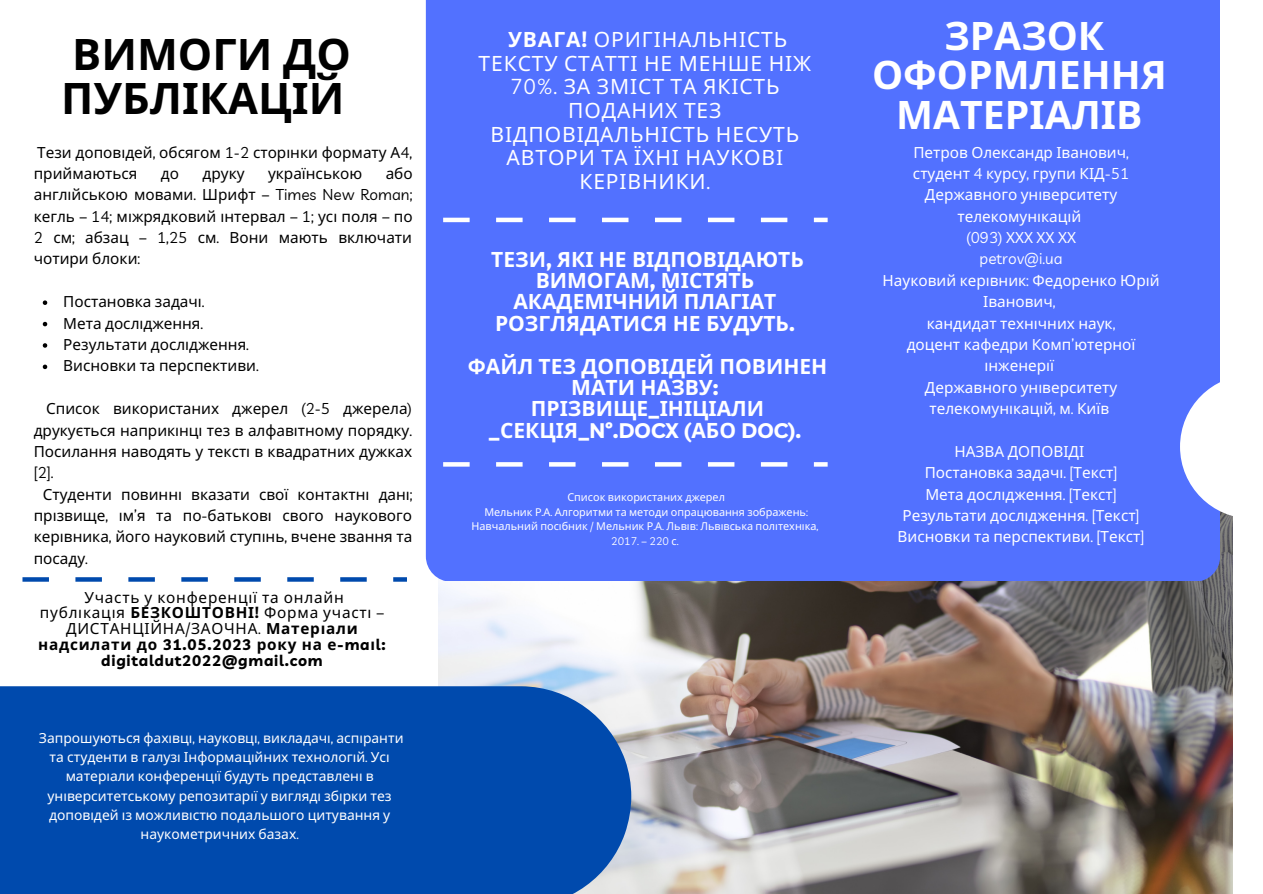
<style>
.page{position:relative;width:1263px;height:894px;background:#fff}
.page>*{position:absolute;margin:0;border:0;box-sizing:border-box;transform-origin:0 0}
.t1{font:700 43.35px/43.8px "Noto Sans";color:#000}
.t2{font:700 39.15px/39.3px "Noto Sans";color:#fff;text-align:center}
.t3{font:700 21px/21.3px "Noto Sans";color:#fff;text-align:center}
.t4{font:21px/23.5px "Noto Sans";letter-spacing:.04em;color:#fff;text-align:center}
.t5{font:15.3px/21.3px "Noto Sans";color:#000;text-align:justify}
.t6{font:15.3px/21.3px "Noto Sans";color:#fff;text-align:center}
.t7{font:15.3px/15.8px "Noto Sans";letter-spacing:.05em;color:#000;text-align:center}
.t8{font:15.3px "Livvic";color:#fff}
.t9{font:13.8px/19px "Noto Sans";color:#fff;text-align:center}
.t10{font:10.8px/14.4px "Noto Sans";color:#fff;text-align:center}
.s1{font-weight:700}
.s2{font-family:"Livvic";font-weight:700}
.s3{font-family:"Livvic"}
</style>
<div class="page">
<img style="left:439px;top:518px;width:794px;height:375px">
<div style="left:0;top:686px;width:631px;height:207px;background:#004aad"></div>
<div style="left:426px;top:0;width:794px;height:580px;background:#5271ff"></div>
<svg style="left:1180px;top:374px;width:53px;height:144px"></svg>
<svg style="left:22px;top:577px;width:385px;height:4px"></svg>
<svg style="left:425px;top:217px;width:403px;height:5px"></svg>
<svg style="left:43px;top:300px;width:4px;height:5px"></svg>
<svg style="left:43px;top:322px;width:4px;height:4px"></svg>
<svg style="left:43px;top:343px;width:4px;height:4px"></svg>
<svg style="left:43px;top:364px;width:4px;height:5px"></svg>
<svg style="left:425px;top:462px;width:403px;height:4px"></svg>
<p class="t1" style="left:61px;top:31px;width:291px">ВИМОГИ ДО<br>ПУБЛІКАЦІЙ</p>
<p class="t4" style="left:479px;top:27px;width:334px"><span class="s1">УВАГА</span><span class="s2">!</span> ОРИГІНАЛЬНІСТЬ<br>ТЕКСТУ СТАТТІ НЕ МЕНШЕ НІЖ<br><span class="s3">70%.</span> ЗА ЗМІСТ ТА ЯКІСТЬ<br>ПОДАНИХ ТЕЗ<br>ВІДПОВІДАЛЬНІСТЬ НЕСУТЬ<br>АВТОРИ ТА ЇХНІ НАУКОВІ<br>КЕРІВНИКИ<span class="s3">.</span></p>
<p class="t5" style="left:34px;top:141px;width:380px">Тези доповідей<span class="s3">,</span> обсягом <span class="s3">1-2</span> сторі нки формату А<span class="s3">4, </span>приймаються</p>
<p class="t5" style="left:34px;top:162px;width:381px;text-indent:352px">або англі йською мовами<span class="s3">.</span> Шрифт <span class="s3">– Times New Roman; </span>кегль <span class="s3">– 14;</span> міжрядковий і нтервал <span class="s3">– 1;</span> усі поля <span class="s3">–</span> по <span class="s3">2</span> см<span class="s3">;</span> абзац <span class="s3">– 1,25</span> см<span class="s3">.</span> Вони мають включати чотири блоки<span class="s3">:</span></p>
<p class="t5" style="left:161px;top:162px;width:20px">до</p>
<p class="t5" style="left:203px;top:162px;width:44px">друку</p>
<p class="t5" style="left:268px;top:162px;width:96px">українською</p>
<p class="t3" style="left:491px;top:248px;width:314px">ТЕЗИ<span class="s3">,</span> ЯКІ НЕ ВІДПОВІДАЮТЬ<br>ВИМОГАМ<span class="s3">,</span> МІСТЯТЬ<br>АКАДЕМІЧНИЙ ПЛАГІАТ<br>РОЗГЛЯДАТИСЯ НЕ БУДУТЬ<span class="s3">.</span></p>
<p class="t3" style="left:468px;top:355px;width:361px">ФАЙЛ ТЕЗ ДОПОВІДЕЙ ПОВИНЕН<br>МАТИ НАЗВУ<span class="s3">:</span></p>
<p class="t3" style="left:489px;top:397px;width:314px">ПРІЗВИЩЕ<span class="s3">_</span>ІНІЦІАЛИ <span class="s3">_</span>СЕКЦІЯ<span class="s3">_№.DOCX (</span>АБО <span class="s3">DOC).</span></p>
<p class="t5" style="left:63px;top:290px;width:143px">Постановка задачі<span class="s3">.</span></p>
<p class="t5" style="left:63px;top:312px;width:141px">Мета дослідження<span class="s3">.</span></p>
<p class="t5" style="left:63px;top:333px;width:187px">Результати дослідження<span class="s3">.</span></p>
<p class="t5" style="left:63px;top:354px;width:197px">Висновки та перспективи<span class="s3">.</span></p>
<p class="t5" style="left:34px;top:397px;width:380px;text-indent:12px">Список використаних джерел <span class="s3">(2-5</span> джерела<span class="s3">) </span>друкується наприкі нці тез в алфавітному порядку<span class="s3">.<br></span>Посилання наводять у тексті в квадратних дужках <span class="s3">[2].</span></p>
<p class="t5" style="left:34px;top:483px;width:380px;text-indent:9px">Студенти повинні вказати свої контактні дані<span class="s3">; </span>прізвище<span class="s3">,</span> і м<span class="s3">’</span>я та по<span class="s3">-</span>батькові свого наукового кері вника<span class="s3">,</span> його науковий ступі нь<span class="s3">,</span> вчене звання та посаду<span class="s3">.</span></p>
<p class="t10" style="left:567px;top:489px;width:159px">Список використаних джерел</p>
<p class="t10" style="left:471px;top:504px;width:348px">Мельник Р<span class="s3">.</span>А<span class="s3">.</span> Алгоритми та методи опрацювання зображень<span class="s3">:<br></span>Навчальний посібник <span class="s3">/</span> Мельник Р<span class="s3">.</span>А<span class="s3">.</span> Львів<span class="s3">:</span> Львівська політехні ка<span class="s3">,<br>2017. – 220</span> с<span class="s3">.</span></p>
<p class="t7" style="left:38px;top:588px;width:349px">Участь у конференції та онлайн<br>публі кація <span class="s1">БЕЗКОШТОВНІ</span><span class="s2">!</span> Форма участі <span class="s3">– </span>ДИСТАНЦІЙНА<span class="s3">/</span>ЗАОЧНА<span class="s3">.</span> <span class="s1">Матеріали надсилати до</span> <span class="s2">31.05.2023</span> <span class="s1">року на е</span><span class="s2">-ma</span><span class="s1">і</span> <span class="s2">l: digitaldut2022@gmail.com</span></p>
<p class="t9" style="left:39px;top:728px;width:366px">Запрошуються фахі вці<span class="s3">,</span> науковці<span class="s3">,</span> викладачі<span class="s3">,</span> аспі ранти та студенти в галузі Інформаці йних технологі й<span class="s3">.</span> Усі матеріали конференції будуть представлені в<br>уні верситетському репозитарії у вигляді збі рки тез доповідей із можливістю подальшого цитування у наукометричних базах<span class="s3">.</span></p>
<p class="t2" style="left:872px;top:15px;width:296px">ЗРАЗОК<br>ОФОРМЛЕННЯ<br>МАТЕРІАЛІВ</p>
<p class="t6" style="left:913px;top:141px;width:217px">Петров Олександр Іванович<span class="s3">,</span></p>
<p class="t6" style="left:913px;top:162px;width:218px">студент <span class="s3">4</span> курсу<span class="s3">,</span> групи КІД<span class="s3">-51</span></p>
<p class="t6" style="left:925px;top:184px;width:194px">Державного уні верситету телекомуні каці й</p>
<p class="t6" style="left:966px;top:226px;width:111px"><span class="s3">(093)</span> ХХХ ХХ ХХ</p>
<p class="t8" style="left:980px;top:249px;width:84px">petrov@i.ua</p>
<p class="t6" style="left:883px;top:269px;width:278px">Науковий кері вник<span class="s3">:</span> Федоренко Юрі й<br>Іванович<span class="s3">,</span></p>
<p class="t6" style="left:927px;top:312px;width:190px">кандидат техні чних наук<span class="s3">,</span></p>
<p class="t6" style="left:907px;top:333px;width:230px">доцент кафедри Комп<span class="s3">’</span>ютерної і нженерії</p>
<p class="t6" style="left:925px;top:376px;width:194px">Державного уні верситету телекомуні каці й<span class="s3">,</span> м<span class="s3">.</span> Київ</p>
<p class="t6" style="left:954px;top:440px;width:131px">НАЗВА ДОПОВІДІ</p>
<p class="t6" style="left:925px;top:461px;width:194px">Постановка задачі<span class="s3">. [</span>Текст<span class="s3">]</span></p>
<p class="t6" style="left:925px;top:483px;width:193px">Мета дослідження<span class="s3">. [</span>Текст<span class="s3">]</span></p>
<p class="t6" style="left:902px;top:504px;width:239px">Результати дослідження<span class="s3">. [</span>Текст<span class="s3">]</span></p>
<p class="t6" style="left:898px;top:525px;width:248px">Висновки та перспективи<span class="s3">. [</span>Текст<span class="s3">]</span></p>
</div>
